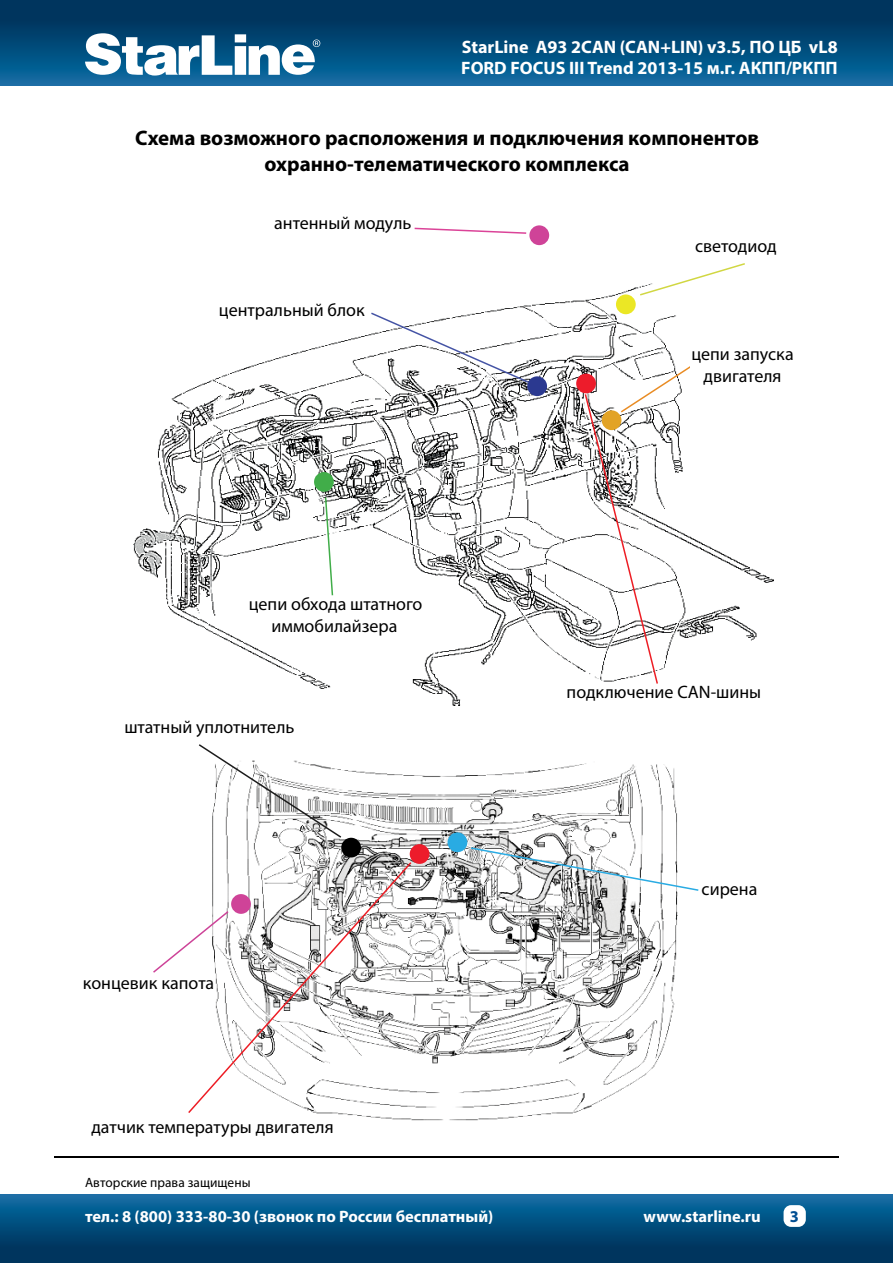
<style>
.page{position:relative;width:893px;height:1263px;background:#fff}
.page>*{position:absolute;margin:0;border:0;box-sizing:border-box;transform-origin:0 0}
.t1{font:700 21px/25.2px "Myriad Pro";color:#000;text-align:center}
.t2{font:18px/21.6px "Myriad Pro";color:#000;text-align:center}
.t3{font:700 18px/21.6px "Myriad Pro";color:#fff}
.t4{font:700 16.5px "Myriad Pro";color:#fff}
.t5{font:700 16.5px "Myriad Pro";color:#004e92}
.t6{font:13.5px "Myriad Pro";color:#000}
</style>
<div class="page">
<hr style="left:54px;top:1157px;width:785px;height:1px;background:#000">
<svg style="left:0;top:1195px;width:893px;height:68px;background:#034b79"></svg>
<div style="left:783px;top:1205px;width:23px;height:22px;background:#fff;border-radius:8px"></div>
<div style="left:0;top:0;width:893px;height:85px;background:linear-gradient(to bottom,#002a50,#0a6aa1)"></div>
<svg style="left:85px;top:33px;width:235px;height:43px"></svg>
<img style="left:212px;top:763px;width:466px;height:358px">
<img style="left:133px;top:287px;width:641px;height:419px">
<svg style="left:414px;top:227px;width:113px;height:7px"></svg>
<svg style="left:638px;top:263px;width:109px;height:34px"></svg>
<svg style="left:369px;top:311px;width:161px;height:73px"></svg>
<div style="left:219px;top:303px;width:152px;height:23px;background:#fff"></div>
<div style="left:567px;top:685px;width:208px;height:23px;background:#fff"></div>
<svg style="left:199px;top:744px;width:144px;height:95px"></svg>
<svg style="left:469px;top:846px;width:230px;height:46px"></svg>
<svg style="left:188px;top:860px;width:225px;height:255px"></svg>
<div style="left:527px;top:376px;width:20px;height:20px;background:#2b3990;border-radius:50%"></div>
<div style="left:576px;top:374px;width:20px;height:19px;background:#ed1c2b;border-radius:50%"></div>
<div style="left:529px;top:225px;width:20px;height:20px;background:#cf4398;border-radius:50%"></div>
<div style="left:616px;top:294px;width:20px;height:20px;background:#ebe725;border-radius:50%"></div>
<div style="left:314px;top:472px;width:20px;height:20px;background:#41ad49;border-radius:50%"></div>
<svg style="left:584px;top:356px;width:122px;height:329px"></svg>
<div style="left:690px;top:347px;width:105px;height:39px;background:#fff"></div>
<div style="left:249px;top:596px;width:177px;height:41px;background:#fff"></div>
<svg style="left:324px;top:496px;width:10px;height:100px"></svg>
<div style="left:410px;top:844px;width:19px;height:20px;background:#ed1c2b;border-radius:50%"></div>
<div style="left:448px;top:832px;width:19px;height:20px;background:#29abe3;border-radius:50%"></div>
<div style="left:341px;top:838px;width:20px;height:19px;background:#000;border-radius:50%"></div>
<div style="left:231px;top:894px;width:20px;height:20px;background:#cf4398;border-radius:50%"></div>
<svg style="left:153px;top:909px;width:77px;height:65px"></svg>
<p class="t3" style="left:461px;top:35px;width:378px">StarLine A93 2CAN (CAN+LIN) v3.5, ПО ЦБ vL8<br>FORD FOCUS III Trend 2013-15 м.г. АКПП/РКПП</p>
<p class="t1" style="left:135px;top:125px;width:625px">Схема возможного расположения и подключения компонентов охранно-телематического комплекса</p>
<p class="t2" style="left:274px;top:212px;width:139px">антенный модуль</p>
<p class="t2" style="left:219px;top:299px;width:147px">центральный блок</p>
<p class="t2" style="left:249px;top:593px;width:175px">цепи обхода штатного иммобилайзера</p>
<p class="t2" style="left:124px;top:716px;width:172px">штатный уплотнитель</p>
<p class="t2" style="left:83px;top:972px;width:133px">концевик капота</p>
<p class="t2" style="left:91px;top:1116px;width:244px">датчик температуры двигателя</p>
<p class="t6" style="left:85px;top:1174px;width:167px">Авторские права защищены</p>
<p class="t2" style="left:695px;top:235px;width:83px">светодиод</p>
<p class="t2" style="left:691px;top:343px;width:104px">цепи запуска двигателя</p>
<p class="t2" style="left:567px;top:681px;width:196px">подключение CAN-шины</p>
<p class="t2" style="left:702px;top:878px;width:57px">сирена</p>
<p class="t4" style="left:85px;top:1206px;width:410px">тел.: 8 (800) 333-80-30 (звонок по России бесплатный)</p>
<p class="t4" style="left:644px;top:1206px;width:119px">www.starline.ru</p>
<p class="t5" style="left:790px;top:1205px;width:11px">3</p>
</div>
